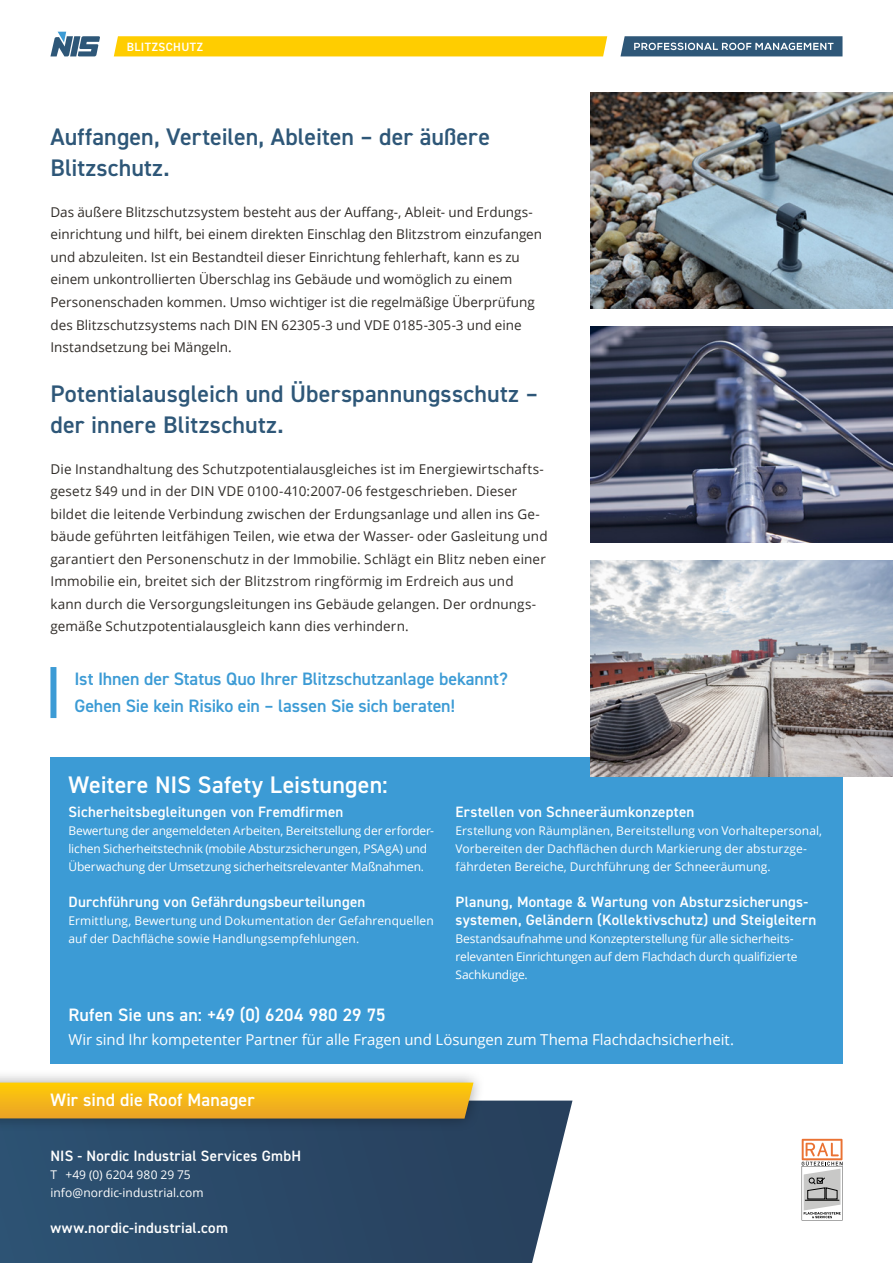
<style>
.page{position:relative;width:893px;height:1263px;background:#fff}
.page>*{position:absolute;margin:0;border:0;box-sizing:border-box;transform-origin:0 0}
.t1{font:600 24px/31.5px "DIN2014";letter-spacing:.005em;color:#2e5778}
.h2_-_minspc{font:600 24px "DIN2014";letter-spacing:.005em;color:#fff}
.pull-quote{font:600 18px/27px "DIN2014";letter-spacing:-.01em;color:#3c9bd5}
.h3_-_nospc_neg{font:600 18px "DIN2014";letter-spacing:.005em;color:#fff}
.sh1_-_nospc_nospan{font:600 15px/18px "DIN2014";letter-spacing:.015em;color:#fff}
.p_-_lg_-_span{font:15px "Open Sans";letter-spacing:-.005em;color:#fff}
.sh1_-_nospc_nospan_c{font:600 15px "DIN2014";letter-spacing:.015em;color:#fff}
.t2{font:13.5px/22.5px "Open Sans";letter-spacing:.01em;color:#302c28}
.p_-_sm{font:12px/18px "Open Sans";color:#fff}
.t3{font:600 12px "DIN2014";letter-spacing:.035em;color:#fff}
</style>
<div class="page">
<svg style="left:802px;top:1139px;width:40px;height:81px"></svg>
<div style="left:50px;top:667px;width:6px;height:51px;background:#3c9bd5"></div>
<div style="left:50px;top:757px;width:792px;height:306px;background:#3c9bd5"></div>
<img style="left:590px;top:326px;width:303px;height:216px">
<img style="left:590px;top:92px;width:303px;height:216px">
<img style="left:590px;top:560px;width:303px;height:216px">
<div style="left:114px;top:36px;width:493px;height:20px;background:#ffcd00"></div>
<svg style="left:50px;top:32px;width:50px;height:24px"></svg>
<svg style="left:620px;top:36px;width:222px;height:20px;background:#4f718d"></svg>
<svg style="left:0;top:1100px;width:572px;height:163px;background:#324f6d"></svg>
<div style="left:0;top:1069px;width:485px;height:63px;background:#000;opacity:.35"></div>
<svg style="left:0;top:1082px;width:473px;height:36px;background:#f2b719"></svg>
<p class="t3" style="left:127px;top:39px;width:78px">BLITZSCHUTZ</p>
<p class="t1" style="left:50px;top:120px;width:441px">Auffangen, Verteilen, Ableiten – der äußere<br>Blitzschutz.</p>
<p class="t2" style="left:50px;top:200px;width:493px">Das äußere Blitzschutzsystem besteht aus der Auffang-, Ableit- und Erdungs&shy;einrichtung und hilft, bei einem direkten Einschlag den Blitzstrom einzufangen und abzuleiten. Ist ein Bestandteil dieser Einrichtung fehlerhaft, kann es zu einem unkontrollierten Überschlag ins Gebäude und womöglich zu einem Personenschaden kommen. Umso wichtiger ist die regelmäßige Überprüfung des Blitzschutzsystems nach DIN EN 62305-3 und VDE 0185-305-3 und eine Instandsetzung bei Mängeln.</p>
<p class="t1" style="left:50px;top:377px;width:489px">Potentialausgleich und Überspannungsschutz – der innere Blitzschutz.</p>
<p class="t2" style="left:50px;top:457px;width:499px">Die Instandhaltung des Schutzpotentialausgleiches ist im Energiewirtschafts&shy;gesetz §49 und in der DIN VDE 0100-410:2007-06 festgeschrieben. Dieser bildet die leitende Verbindung zwischen der Erdungsanlage und allen ins Ge&shy;bäude geführten leitfähigen Teilen, wie etwa der Wasser- oder Gasleitung und garantiert den Personenschutz in der Immobilie. Schlägt ein Blitz neben einer Immobilie ein, breitet sich der Blitzstrom ringförmig im Erdreich aus und kann durch die Versorgungsleitungen ins Gebäude gelangen. Der ordnungs&shy;gemäße Schutzpotentialausgleich kann dies verhindern.</p>
<p class="pull-quote" style="left:74px;top:665px;width:435px">Ist Ihnen der Status Quo Ihrer Blitzschutzanlage bekannt?<br>Gehen Sie kein Risiko ein – lassen Sie sich beraten!</p>
<p class="h2_-_minspc" style="left:68px;top:769px;width:321px">Weitere NIS Safety Leistungen:</p>
<p class="sh1_-_nospc_nospan" style="left:68px;top:802px;width:276px">Sicherheitsbegleitungen von Fremdfirmen</p>
<p class="p_-_sm" style="left:68px;top:821px;width:367px">Bewertung der angemeldeten Arbeiten, Bereitstellung der erforder&shy;lichen Sicherheitstechnik (mobile Absturzsicherungen, PSAgA) und<br>Überwachung der Umsetzung sicherheitsrelevanter Maßnahmen.</p>
<p class="sh1_-_nospc_nospan" style="left:68px;top:892px;width:299px">Durchführung von Gefährdungsbeurteilungen</p>
<p class="p_-_sm" style="left:68px;top:911px;width:367px">Ermittlung, Bewertung und Dokumentation der Gefahrenquellen auf der Dachfläche sowie Handlungsempfehlungen.</p>
<p class="sh1_-_nospc_nospan_c" style="left:455px;top:802px;width:240px">Erstellen von Schneeräumkonzepten</p>
<p class="p_-_sm" style="left:455px;top:821px;width:368px">Erstellung von Räumplänen, Bereitstellung von Vorhaltepersonal,<br>Vorbereiten der Dachflächen durch Markierung der absturzge&shy;fährdeten Bereiche, Durchführung der Schneeräumung.</p>
<p class="sh1_-_nospc_nospan" style="left:455px;top:892px;width:362px">Planung, Montage &amp; Wartung von Absturzsicherungs&shy;systemen, Geländern (Kollektivschutz) und Steigleitern</p>
<p class="p_-_sm" style="left:455px;top:929px;width:344px">Bestandsaufnahme und Konzepterstellung für alle sicherheits&shy;relevanten Einrichtungen auf dem Flachdach durch qualifizierte<br>Sachkundige.</p>
<p class="h3_-_nospc_neg" style="left:68px;top:1003px;width:319px">Rufen Sie uns an: +49 (0) 6204 980 29 75</p>
<p class="p_-_lg_-_span" style="left:68px;top:1029px;width:667px">Wir sind Ihr kompetenter Partner für alle Fragen und Lösungen zum Thema Flachdachsicherheit.</p>
<h2 class="h3_-_nospc_neg" style="left:50px;top:1088px;width:206px">Wir sind die Roof Manager</h2>
<p class="sh1_-_nospc_nospan" style="left:50px;top:1146px;width:252px">NIS - Nordic Industrial Services GmbH</p>
<p class="p_-_sm" style="left:50px;top:1165px;width:155px">T +49 (0) 6204 980 29 75 info@nordic-industrial.com</p>
<p class="sh1_-_nospc_nospan" style="left:50px;top:1218px;width:179px">www.nordic-industrial.com</p>
</div>
